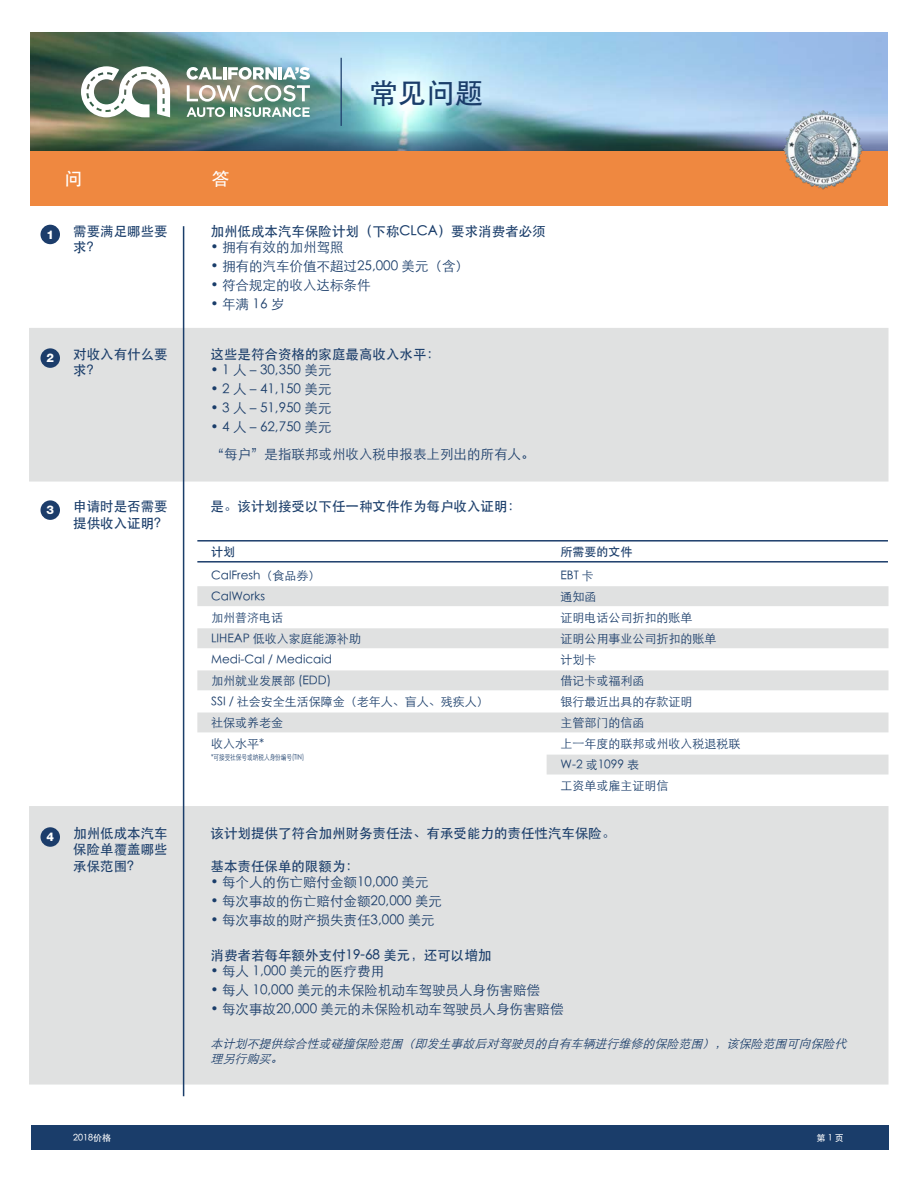
<style>
.page{position:relative;width:918px;height:1188px;background:#fff}
.page>*{position:absolute;margin:0;border:0;box-sizing:border-box;transform-origin:0 0}
.t1{font:500 28.5px "ST Heiti SC";color:#1a3d6a}
.t2{font:500 18px "ST Heiti SC";color:#fff}
.t3{font:300 13.5px/26.4px "ST Heiti SC";color:#1a3d6a}
.t4{font:500 13.5px/16.2px "ST Heiti SC";color:#1a3d6a}
.t5{font:300 12px/21px "ST Heiti SC";color:#1a3d6a}
.t6{font:italic 300 12px/15px "ST Heiti SC";color:#1a3d6a}
.t7{font:500 12px "ST Heiti SC";color:#1a3d6a}
.t8{font:800 12px "Helvetica Neue";color:#fff}
.t9{font:500 9px "ST Heiti SC";color:#fff}
.t10{font:300 7.5px "ST Heiti SC";color:#1a3d6a;scale:.75 1}
</style>
<div class="page">
<div style="left:31px;top:1125px;width:858px;height:25px;background:#1a3d6a"></div>
<img style="left:30px;top:33px;width:858px;height:97px">
<img style="left:30px;top:130px;width:858px;height:21px">
<div style="left:30px;top:151px;width:858px;height:54px;background:#ef8840"></div>
<svg style="left:81px;top:66px;width:89px;height:51px"></svg>
<img style="left:187px;top:67px;width:123px;height:50px">
<hr style="left:341px;top:58px;width:1px;height:68px;background:#1c3d6b">
<img style="left:782px;top:108px;width:82px;height:82px">
<div style="left:29px;top:328px;width:860px;height:154px;background:#e0e1e1;border:2px solid #e0e1e1"></div>
<div style="left:29px;top:806px;width:860px;height:279px;background:#e0e1e1;border:2px solid #e0e1e1"></div>
<div style="left:547px;top:755px;width:342px;height:20px;background:#e0e1e1;border:2px solid #e0e1e1"></div>
<div style="left:197px;top:713px;width:692px;height:19px;background:#e0e1e1"></div>
<div style="left:197px;top:670px;width:692px;height:20px;background:#e0e1e1;border:2px solid #e0e1e1"></div>
<div style="left:197px;top:628px;width:692px;height:20px;background:#e0e1e1"></div>
<div style="left:197px;top:586px;width:692px;height:20px;background:#e0e1e1"></div>
<hr style="left:183px;top:226px;width:1px;height:870px;background:#1a3d6a">
<div style="left:41px;top:225px;width:19px;height:19px;background:#1c3d6b;border-radius:50%"></div>
<div style="left:41px;top:348px;width:19px;height:20px;background:#1c3d6b;border-radius:50%"></div>
<div style="left:41px;top:500px;width:19px;height:20px;background:#1c3d6b;border-radius:50%"></div>
<div style="left:41px;top:827px;width:19px;height:20px;background:#1c3d6b;border-radius:50%"></div>
<hr style="left:197px;top:561px;width:691px;height:2px;background:#1c3d6b">
<hr style="left:197px;top:540px;width:691px;height:2px;background:#1c3d6b">
<h1 class="t1" style="left:369px;top:77px;width:115px">常见问题</h1>
<h2 class="t2" style="left:65px;top:169px;width:19px">问</h2>
<h2 class="t2" style="left:211px;top:169px;width:19px">答</h2>
<p class="t8" style="left:46px;top:227px;width:9px">1</p>
<p class="t4" style="left:73px;top:222px;width:96px">需要满足哪些要求？</p>
<p class="t8" style="left:46px;top:351px;width:9px">2</p>
<p class="t4" style="left:73px;top:346px;width:96px">对收入有什么要求？</p>
<p class="t4" style="left:211px;top:222px;width:337px">加州低成本汽车保险计划（下称CLCA）要求消费者必须</p>
<p class="t3" style="left:211px;top:232px;width:135px">• 拥有有效的加州驾照</p>
<p class="t3" style="left:211px;top:251px;width:260px">• 拥有的汽车价值不超过25,000 美元（含）</p>
<p class="t3" style="left:211px;top:270px;width:162px">• 符合规定的收入达标条件</p>
<p class="t3" style="left:211px;top:289px;width:75px">• 年满 16 岁</p>
<p class="t4" style="left:211px;top:346px;width:231px">这些是符合资格的家庭最高收入水平：</p>
<p class="t3" style="left:211px;top:356px;width:122px">• 1 人－30,350 美元</p>
<p class="t3" style="left:211px;top:375px;width:122px">• 2 人－41,150 美元</p>
<p class="t3" style="left:211px;top:394px;width:122px">• 3 人－51,950 美元</p>
<p class="t3" style="left:211px;top:413px;width:325px">• 4 人－62,750 美元<br>“每户”是指联邦或州收入税申报表上列出的所有人。</p>
<p class="t8" style="left:46px;top:503px;width:9px">3</p>
<p class="t4" style="left:73px;top:498px;width:96px">申请时是否需要提供收入证明？</p>
<p class="t8" style="left:46px;top:830px;width:9px">4</p>
<p class="t4" style="left:73px;top:825px;width:96px;text-align:justify">加州低成本汽车保险单覆盖哪些承保范围？</p>
<p class="t4" style="left:211px;top:498px;width:312px">是。该计划接受以下任一种文件作为每户收入证明：</p>
<p class="t7" style="left:211px;top:545px;width:25px">计划</p>
<p class="t5" style="left:211px;top:564px;width:279px">CalFresh（食品券）<br>CalWorks<br>加州普济电话<br>LIHEAP 低收入家庭能源补助<br>Medi-Cal / Medicaid<br>加州就业发展部 (EDD)<br>SSI / 社会安全生活保障金（老年人、盲人、残疾人）社保或养老金<br>收入水平*</p>
<p class="t10" style="left:211px;top:751px;width:126px">*可接受社保号或纳税人身份编号(TIN)</p>
<p class="t7" style="left:561px;top:545px;width:73px">所需要的文件</p>
<p class="t5" style="left:561px;top:564px;width:181px">EBT 卡<br>通知函<br>证明电话公司折扣的账单<br>证明公用事业公司折扣的账单<br>计划卡<br>借记卡或福利函<br>银行最近出具的存款证明<br>主管部门的信函<br>上一年度的联邦或州收入税退税联<br>W-2 或1099 表<br>工资单或雇主证明信</p>
<p class="t4" style="left:211px;top:825px;width:406px">该计划提供了符合加州财务责任法、有承受能力的责任性汽车保险。</p>
<p class="t4" style="left:211px;top:857px;width:150px">基本责任保单的限额为：</p>
<p class="t3" style="left:211px;top:867px;width:220px">• 每个人的伤亡赔付金额10,000 美元</p>
<p class="t3" style="left:211px;top:886px;width:233px">• 每次事故的伤亡赔付金额20,000 美元</p>
<p class="t3" style="left:211px;top:905px;width:226px">• 每次事故的财产损失责任3,000 美元</p>
<p class="t4" style="left:211px;top:946px;width:282px">消费者若每年额外支付19-68 美元，还可以增加</p>
<p class="t3" style="left:211px;top:956px;width:175px">• 每人 1,000 美元的医疗费用</p>
<p class="t3" style="left:211px;top:975px;width:331px">• 每人 10,000 美元的未保险机动车驾驶员人身伤害赔偿</p>
<p class="t3" style="left:211px;top:994px;width:355px">• 每次事故20,000 美元的未保险机动车驾驶员人身伤害赔偿</p>
<p class="t6" style="left:211px;top:1034px;width:642px">本计划不提供综合性或碰撞保险范围（即发生事故后对驾驶员的自有车辆进行维修的保险范围），该保险范围可向保险代理另行购买。</p>
<p class="t9" style="left:73px;top:1133px;width:39px">2018价格</p>
<p class="t9" style="left:816px;top:1133px;width:29px">第 1 页</p>
</div>
